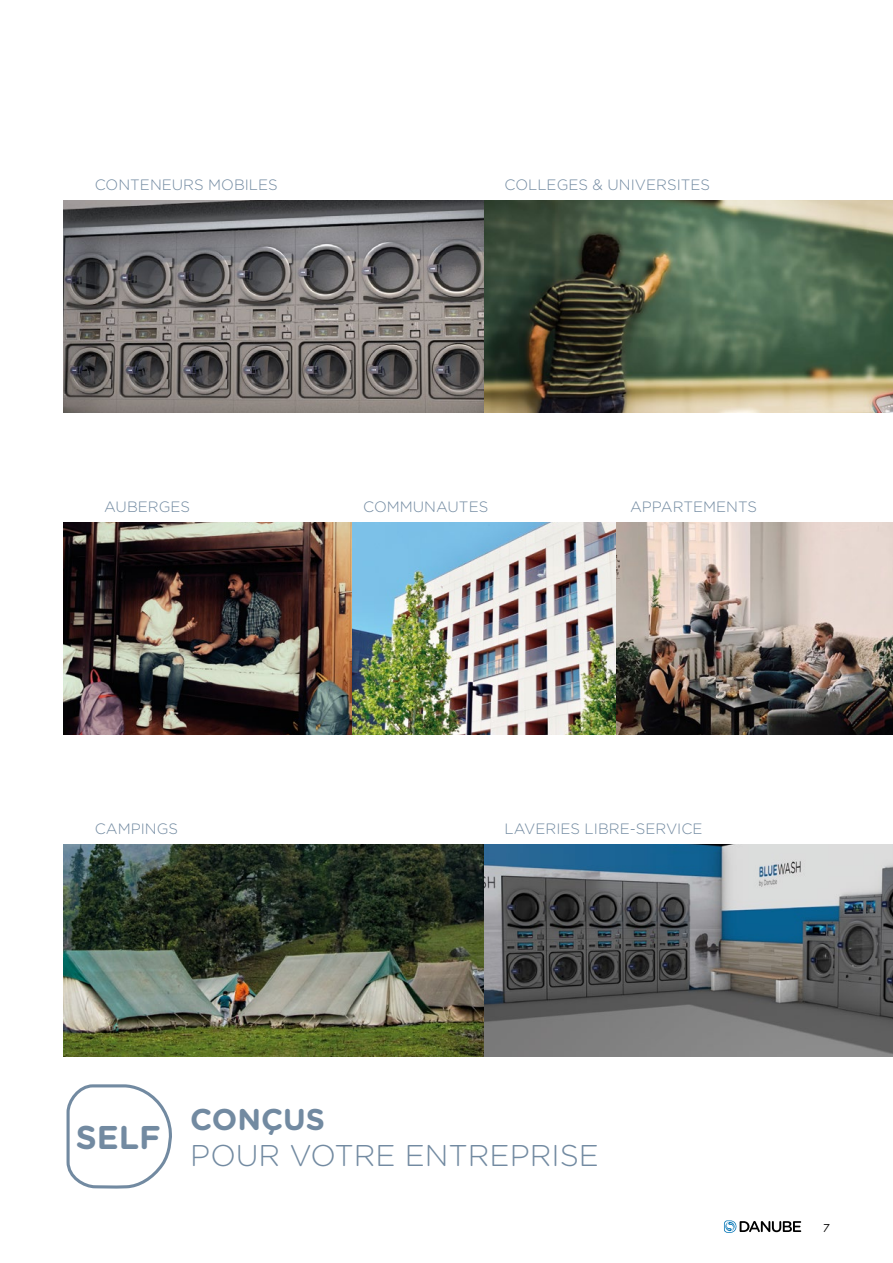
<style>
.page{position:relative;width:893px;height:1263px;background:#fff}
.page>*{position:absolute;margin:0;border:0;box-sizing:border-box;transform-origin:0 0}
.t1{font:700 32.85px "Gotham Rounded";color:#728aa1}
.t2{font:300 30px "Gotham Rounded";color:#728aa1}
.t3{font:700 30px "Gotham Rounded";color:#728aa1}
.t4{font:300 15px "Gotham Rounded";color:#728aa1}
.t5{font:10.5px "Futura Std";color:#000}
</style>
<div class="page">
<svg style="left:724px;top:1220px;width:77px;height:13px"></svg>
<img style="left:64px;top:200px;width:421px;height:213px">
<img style="left:64px;top:844px;width:421px;height:213px">
<img style="left:485px;top:200px;width:408px;height:213px">
<svg style="left:485px;top:844px;width:408px;height:213px;background:#677076"></svg>
<img style="left:64px;top:522px;width:289px;height:213px">
<img style="left:353px;top:522px;width:264px;height:213px">
<img style="left:617px;top:522px;width:276px;height:213px">
<svg style="left:66px;top:1084px;width:106px;height:105px"></svg>
<p class="t4" style="left:95px;top:175px;width:185px">CONTENEURS MOBILES</p>
<p class="t4" style="left:505px;top:175px;width:207px">COLLEGES &amp; UNIVERSITES</p>
<p class="t4" style="left:104px;top:497px;width:88px">AUBERGES</p>
<p class="t4" style="left:363px;top:497px;width:127px">COMMUNAUTES</p>
<p class="t4" style="left:630px;top:497px;width:129px">APPARTEMENTS</p>
<p class="t4" style="left:95px;top:819px;width:85px">CAMPINGS</p>
<p class="t4" style="left:505px;top:819px;width:199px">LAVERIES LIBRE-SERVICE</p>
<h1 class="t1" style="left:76px;top:1113px;width:87px">SELF</h1>
<h2 class="t3" style="left:190px;top:1098px;width:136px">CONÇUS</h2>
<h2 class="t2" style="left:190px;top:1136px;width:410px">POUR VOTRE ENTREPRISE</h2>
<p class="t5" style="left:823px;top:1221px;width:8px">7</p>
</div>
